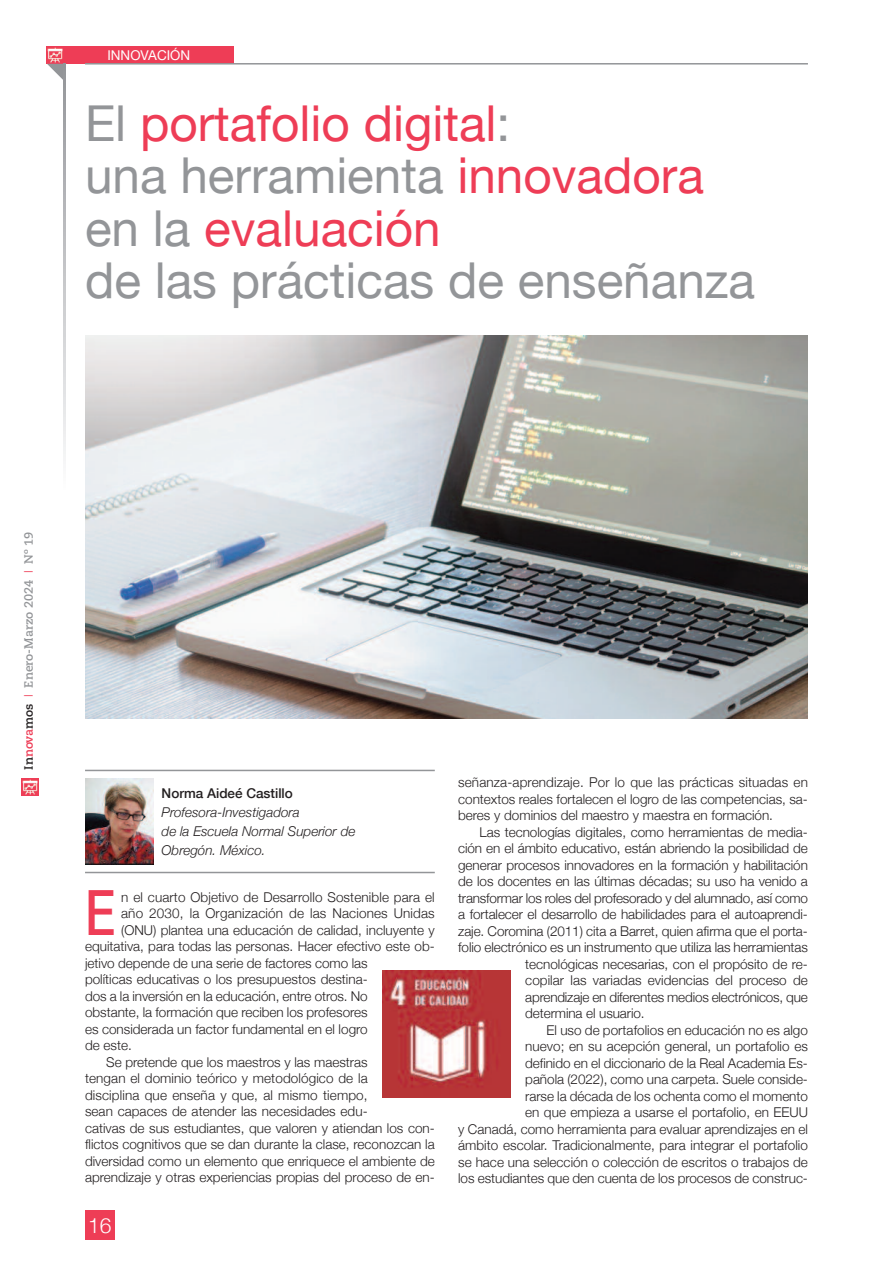
<style>
.page{position:relative;width:893px;height:1263px;background:#fff}
.page>*{position:absolute;margin:0;border:0;box-sizing:border-box;transform-origin:0 0}
.t1{font:500 62.4px "Helvetica Neue";color:#ee3d56;scale:.77 1}
.t2{font:49.5px/52.5px "Helvetica Neue";color:#939598}
.t3{font:300 21px "Helvetica Neue";color:#fff}
.t4{font:300 13.5px/16.5px "Helvetica Neue";color:#231f20;text-align:justify}
.t5{font:italic 300 13.5px/18.9px "Helvetica Neue";color:#231f20}
.t6{font:500 13.5px "Helvetica Neue";color:#231f20}
.t7{font:13.5px "Helvetica Neue";color:#fff}
.t8{font:700 12px "Caecilia LT Std";color:#939598}
.s1{color:#ee3d56}
.s2{color:#231f20}
.s3{font-family:"Helvetica Neue";font-weight:300;color:#ee3d56}
</style>
<div class="page">
<div style="left:85px;top:1210px;width:30px;height:29px;background:#ee3d56"></div>
<img style="left:21px;top:778px;width:17px;height:17px">
<img style="left:47px;top:47px;width:17px;height:17px">
<div style="left:64px;top:47px;width:170px;height:17px;background:#ee3d56"></div>
<hr style="left:85px;top:63px;width:723px;height:2px;background:#939598">
<svg style="left:47px;top:64px;width:17px;height:17px"></svg>
<img style="left:85px;top:336px;width:723px;height:383px">
<svg style="left:64px;top:64px;width:1px;height:393px"></svg>
<img style="left:85px;top:779px;width:68px;height:85px">
<hr style="left:85px;top:770px;width:350px;height:1px;background:#939598">
<hr style="left:85px;top:872px;width:350px;height:1px;background:#939598">
<img style="left:383px;top:970px;width:127px;height:128px">
<p class="t7" style="left:107px;top:47px;width:84px">INNOVACIÓN</p>
<h2 class="t2" style="left:85px;top:96px;width:672px">El <span class="s1">portafolio digital</span>:<br>una herramienta <span class="s1">innovadora </span>en la <span class="s1">evaluación<br></span>de las prácticas de enseñanza</h2>
<p class="t8" style="left:24px;top:770px;width:239px;rotate:-90deg"><span class="s2">In</span><span class="s1">nova</span><span class="s2">mos</span> <span class="s3">I</span> Enero-Marzo 2024 <span class="s3">I</span> Nº 19</p>
<p class="t6" style="left:162px;top:785px;width:133px">Norma Aideé Castillo</p>
<p class="t5" style="left:162px;top:802px;width:195px">Profesora-Investigadora<br>de la Escuela Normal Superior de<br>Obregón. México.</p>
<h1 class="t1" style="left:85px;top:874px;width:41px">E</h1>
<p class="t4" style="left:121px;top:888px;width:315px">n el cuarto Objetivo de Desarrollo Sostenible para el</p>
<p class="t4" style="left:121px;top:905px;width:315px">año 2030, la Organización de las Naciones Unidas</p>
<p class="t4" style="left:121px;top:921px;width:315px">(ONU) plantea una educación de calidad, incluyente y</p>
<p class="t4" style="left:85px;top:938px;width:351px">equitativa, para todas las personas. Hacer efectivo este ob-</p>
<p class="t4" style="left:85px;top:954px;width:284px">jetivo depende de una serie de factores como las</p>
<p class="t4" style="left:85px;top:971px;width:284px">políticas educativas o los presupuestos destina-</p>
<p class="t4" style="left:85px;top:987px;width:284px">dos a la inversión en la educación, entre otros. No</p>
<p class="t4" style="left:85px;top:1004px;width:284px">obstante, la formación que reciben los profesores</p>
<p class="t4" style="left:85px;top:1020px;width:284px">es considerada un factor fundamental en el logro</p>
<p class="t4" style="left:85px;top:1037px;width:48px">de este.</p>
<p class="t4" style="left:106px;top:1053px;width:263px">Se pretende que los maestros y las maestras</p>
<p class="t4" style="left:85px;top:1070px;width:284px">tengan el dominio teórico y metodológico de la</p>
<p class="t4" style="left:85px;top:1086px;width:284px">disciplina que enseña y que, al mismo tiempo,</p>
<p class="t4" style="left:85px;top:1103px;width:284px">sean capaces de atender las necesidades edu-</p>
<p class="t4" style="left:85px;top:1119px;width:351px">cativas de sus estudiantes, que valoren y atiendan los con-</p>
<p class="t4" style="left:85px;top:1136px;width:351px">flictos cognitivos que se dan durante la clase, reconozcan la</p>
<p class="t4" style="left:85px;top:1152px;width:351px">diversidad como un elemento que enriquece el ambiente de</p>
<p class="t4" style="left:85px;top:1169px;width:351px">aprendizaje y otras experiencias propias del proceso de en-</p>
<h3 class="t3" style="left:88px;top:1212px;width:25px">16</h3>
<p class="t4" style="left:458px;top:774px;width:351px">señanza-aprendizaje. Por lo que las prácticas situadas en contextos reales fortalecen el logro de las competencias, sa&shy;beres y dominios del maestro y maestra en formación.</p>
<p class="t4" style="left:479px;top:823px;width:330px">Las tecnologías digitales, como herramientas de media-</p>
<p class="t4" style="left:458px;top:840px;width:351px">ción en el ámbito educativo, están abriendo la posibilidad de</p>
<p class="t4" style="left:458px;top:856px;width:351px">generar procesos innovadores en la formación y habilitación</p>
<p class="t4" style="left:458px;top:873px;width:351px">de los docentes en las últimas décadas; su uso ha venido a</p>
<p class="t4" style="left:458px;top:889px;width:351px">transformar los roles del profesorado y del alumnado, así como</p>
<p class="t4" style="left:458px;top:906px;width:351px">a fortalecer el desarrollo de habilidades para el autoaprendi-</p>
<p class="t4" style="left:458px;top:922px;width:351px">zaje. Coromina (2011) cita a Barret, quien afirma que el porta-</p>
<p class="t4" style="left:458px;top:939px;width:351px">folio electrónico es un instrumento que utiliza las herramientas</p>
<p class="t4" style="left:525px;top:955px;width:284px">tecnológicas necesarias, con el propósito de re-</p>
<p class="t4" style="left:525px;top:972px;width:284px">copilar las variadas evidencias del proceso de</p>
<p class="t4" style="left:525px;top:988px;width:284px">aprendizaje en diferentes medios electrónicos, que</p>
<p class="t4" style="left:525px;top:1005px;width:121px">determina el usuario.</p>
<p class="t4" style="left:547px;top:1021px;width:263px">El uso de portafolios en educación no es algo</p>
<p class="t4" style="left:525px;top:1038px;width:284px">nuevo; en su acepción general, un portafolio es</p>
<p class="t4" style="left:525px;top:1054px;width:284px">definido en el diccionario de la Real Academia Es-</p>
<p class="t4" style="left:525px;top:1071px;width:284px">pañola (2022), como una carpeta. Suele conside-</p>
<p class="t4" style="left:525px;top:1087px;width:284px">rarse la década de los ochenta como el momento</p>
<p class="t4" style="left:525px;top:1104px;width:284px">en que empieza a usarse el portafolio, en EEUU</p>
<p class="t4" style="left:458px;top:1120px;width:351px">y Canadá, como herramienta para evaluar aprendizajes en el</p>
<p class="t4" style="left:458px;top:1137px;width:351px">ámbito escolar. Tradicionalmente, para integrar el portafolio</p>
<p class="t4" style="left:458px;top:1153px;width:351px">se hace una selección o colección de escritos o trabajos de</p>
<p class="t4" style="left:458px;top:1170px;width:351px">los estudiantes que den cuenta de los procesos de construc-</p>
</div>
